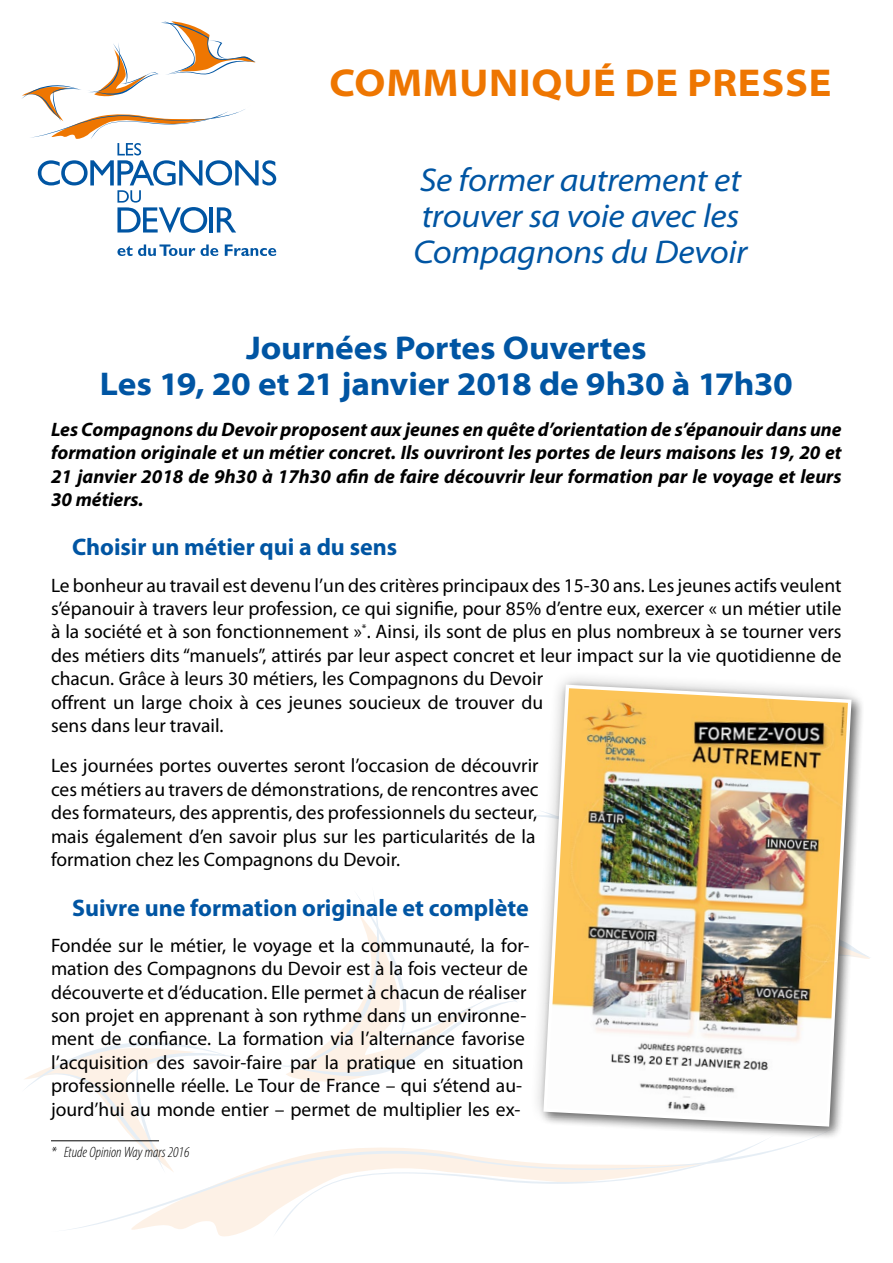
<style>
.page{position:relative;width:893px;height:1263px;background:#fff}
.page>*{position:absolute;margin:0;border:0;box-sizing:border-box;transform-origin:0 0}
.t1{font:700 semi-expanded 39px "Myriad Pro";letter-spacing:.02em;color:#ee7601}
.t2{font:700 semi-expanded 33px/36px "Myriad Pro";letter-spacing:-.01em;color:#0055a3;text-align:center}
.t3{font:italic semi-expanded 33px/36px "Myriad Pro";letter-spacing:-.01em;color:#0055a3}
.t4{font:700 24px "Myriad Pro";letter-spacing:-.005em;color:#0055a3}
.t5{font:19.5px/23.4px "Myriad Pro";color:#000}
.t6{font:italic 700 19.5px/23.4px "Myriad Pro";color:#000;text-align:justify}
.t7{font:italic 300 condensed 15px "Myriad Pro";color:#000}
</style>
<div class="page">
<svg style="left:22px;top:21px;width:254px;height:212px"></svg>
<svg style="left:117px;top:244px;width:78px;height:12px"></svg>
<svg style="left:201px;top:244px;width:17px;height:12px"></svg>
<svg style="left:225px;top:244px;width:51px;height:12px"></svg>
<svg style="left:25px;top:1042px;width:209px;height:72px"></svg>
<svg style="left:275px;top:895px;width:242px;height:187px"></svg>
<svg style="left:51px;top:1114px;width:748px;height:123px"></svg>
<hr style="left:51px;top:1140px;width:108px;height:1px;background:#000">
<svg style="left:527px;top:678px;width:341px;height:465px"></svg>
<img style="left:542px;top:683px;width:311px;height:445px">
<h1 class="t1" style="left:329px;top:61px;width:504px">Communiqué de presse</h1>
<h2 class="t3" style="left:413px;top:163px;width:336px">Se former autrement et trouver sa voie avec les<br>Compagnons du Devoir</h2>
<h2 class="t2" style="left:100px;top:330px;width:694px">Journées Portes Ouvertes<br>Les 19, 20 et 21 janvier 2018 de 9h30 à 17h30</h2>
<p class="t6" style="left:51px;top:418px;width:792px">Les Compagnons du Devoir proposent aux jeunes en quête d’orientation de s’épanouir dans une formation originale et un métier concret. Ils ouvriront les portes de leurs maisons les 19, 20 et 21 janvier 2018 de 9h30 à 17h30 afin de faire découvrir leur formation par le voyage et leurs 30 métiers.</p>
<p class="t4" style="left:72px;top:534px;width:326px">Choisir un métier qui a du sens</p>
<p class="t5" style="left:51px;top:574px;width:792px">Le bonheur au travail est devenu l’un des critères principaux des 15-30 ans. Les jeunes actifs veulent s’épanouir à travers leur profession, ce qui signifie, pour 85% d’entre eux, exercer « un métier utile à la société et à son fonctionnement »<sup>*</sup>. Ainsi, ils sont de plus en plus nombreux à se tourner vers des métiers dits “manuels”, attirés par leur aspect concret et leur impact sur la vie quotidienne de chacun. Grâce à leurs 30 métiers, les Compagnons du Devoir<br>offrent un large choix à ces jeunes soucieux de trouver du<br>sens dans leur travail.</p>
<p class="t5" style="left:51px;top:754px;width:489px">Les journées portes ouvertes seront l’occasion de découvrir ces métiers au travers de démonstrations, de rencontres avec des formateurs, des apprentis, des professionnels du secteur, mais également d’en savoir plus sur les particularités de la formation chez les Compagnons du Devoir.</p>
<p class="t4" style="left:72px;top:894px;width:458px">Suivre une formation originale et complète</p>
<p class="t5" style="left:51px;top:934px;width:480px">Fondée sur le métier, le voyage et la communauté, la for&shy;mation des Compagnons du Devoir est à la fois vecteur de découverte et d’éducation. Elle permet à chacun de réaliser son projet en apprenant à son rythme dans un environne&shy;ment de confiance. La formation via l’alternance favorise l’acquisition des savoir-faire par la pratique en situation professionnelle réelle. Le Tour de France – qui s’étend au&shy;jourd’hui au monde entier – permet de multiplier les ex-</p>
<p class="t7" style="left:51px;top:1144px;width:140px">* Etude Opinion Way mars2016</p>
</div>
